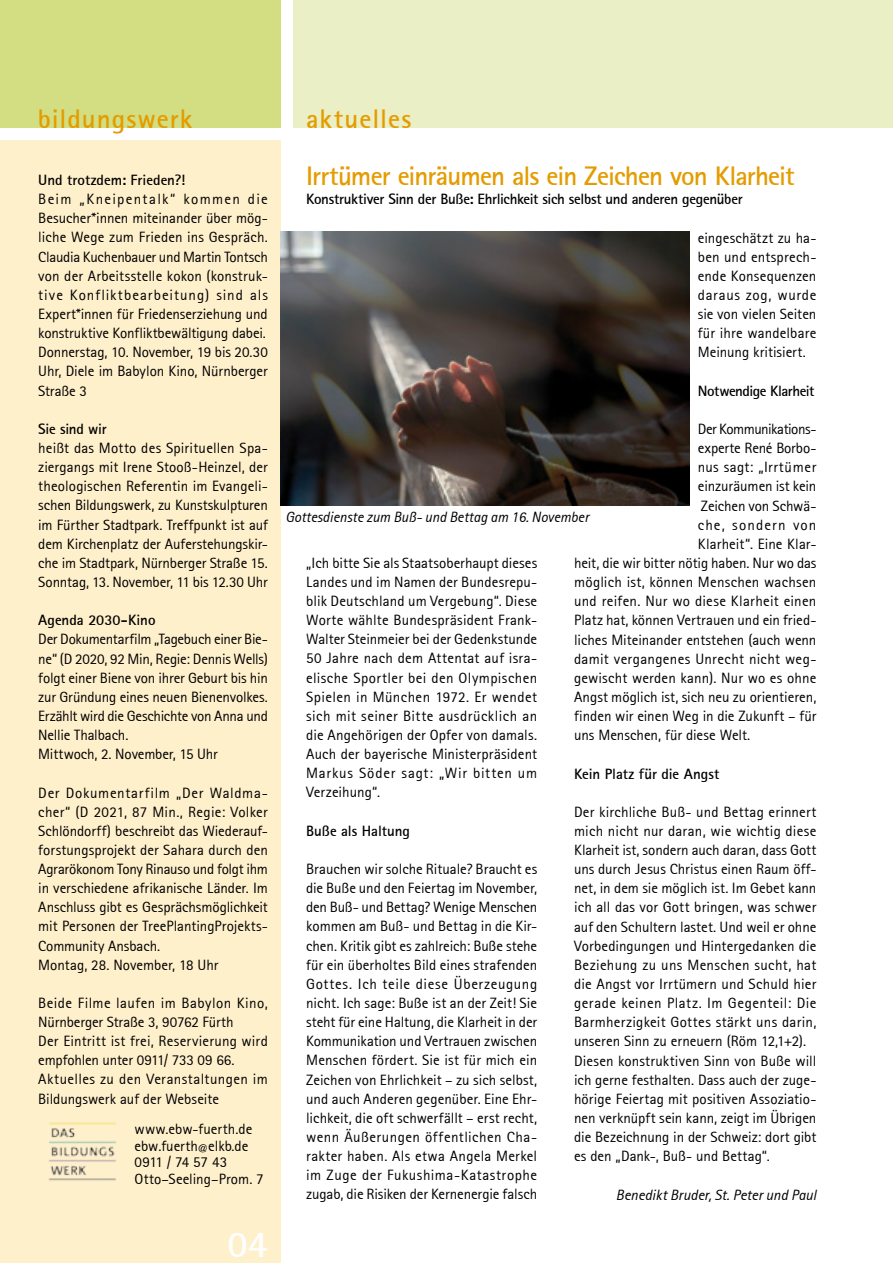
<style>
.page{position:relative;width:893px;height:1263px;background:#fff}
.page>*{position:absolute;margin:0;border:0;box-sizing:border-box;transform-origin:0 0}
.t1{font:37.5px "Rotis Sans Serif Bold 65";color:#fff}
.t2{font:27px "Rotis Sans Serif Bold 65";letter-spacing:-.03em;color:#e49c00}
.t3{font:27px "Rotis Sans Serif Bold 65";letter-spacing:.035em;color:#e49c00}
.t4{font:27px "Rotis Sans Serif Bold 65";letter-spacing:.04em;color:#e49c00}
.t5{font:15px/19.2px "Rotis Sans Serif 55";color:#000}
.t6{font:15px "Rotis Sans Serif Bold 65";letter-spacing:-.015em;color:#000}
.t7{font:15px "Rotis Sans Serif Italic 56";color:#000}
.t8{font:15px "Rotis Sans Serif 55";letter-spacing:.02em;color:#000}
.t9{font:15px "Rotis Sans Serif 55";letter-spacing:-.035em;color:#000}
.t10{font:15px "Rotis Sans Serif 55";letter-spacing:.03em;color:#000}
.t11{font:15px "Rotis Sans Serif 55";letter-spacing:.075em;color:#000}
.s1{font-size:10.5px}
</style>
<div class="page">
<div style="left:293px;top:0;width:600px;height:128px;background:#eaefc5"></div>
<div style="left:0;top:0;width:281px;height:128px;background:#d3de82"></div>
<div style="left:0;top:140px;width:281px;height:1123px;background:#fff0cc"></div>
<img style="left:280px;top:232px;width:409px;height:274px">
<img style="left:48px;top:1122px;width:69px;height:59px">
<h2 class="t3" style="left:38px;top:101px;width:156px">bildungswerk</h2>
<p class="t6" style="left:38px;top:170px;width:148px">Und trotzdem: Frieden?!</p>
<p class="t5" style="left:38px;top:189px;width:231px">Beim „Kneipentalk“ kommen die Besucher*innen miteinander über mög&shy;liche Wege zum Frieden ins Gespräch.<br>Claudia Kuchenbauer und Martin Tontsch von der Arbeitsstelle kokon (konstruk&shy;tive Konfliktbearbeitung) sind als Expert*innen für Friedenserziehung und konstruktive Konfliktbewältigung dabei.<br>Donnerstag, 10. November, 19 bis 20.30<br>Uhr, Diele im Babylon Kino, Nürnberger Straße 3</p>
<p class="t6" style="left:38px;top:419px;width:70px">Sie sind wir</p>
<p class="t5" style="left:38px;top:438px;width:231px;text-align:justify">heißt das Motto des Spirituellen Spa&shy;ziergangs mit Irene Stooß-Heinzel, der theologischen Referentin im Evangeli&shy;schen Bildungswerk, zu Kunstskulpturen im Fürther Stadtpark. Treffpunkt ist auf dem Kirchenplatz der Auferstehungskir&shy;che im Stadtpark, Nürnberger Straße 15.<br>Sonntag, 13. November, 11 bis 12.30 Uhr</p>
<p class="t6" style="left:38px;top:611px;width:119px">Agenda 2030-Kino</p>
<p class="t5" style="left:38px;top:630px;width:231px">Der Dokumentarfilm „Tagebuch einer Bie&shy;ne“ (D 2020, 92 Min, Regie: Dennis Wells) folgt einer Biene von ihrer Geburt bis hin zur Gründung eines neuen Bienenvolkes.<br>Erzählt wird die Geschichte von Anna und Nellie Thalbach.<br>Mittwoch, 2. November, 15 Uhr</p>
<p class="t5" style="left:38px;top:783px;width:231px">Der Dokumentarfilm „Der Waldma&shy;cher“ (D 2021, 87 Min., Regie: Volker Schlöndorff) beschreibt das Wiederauf&shy;forstungsprojekt der Sahara durch den Agrarökonom Tony Rinauso und folgt ihm in verschiedene afrikanische Länder. Im Anschluss gibt es Gesprächsmöglichkeit mit Personen der TreePlantingProjekts-Community Ansbach.<br>Montag, 28. November, 18 Uhr</p>
<p class="t5" style="left:38px;top:993px;width:231px">Beide Filme laufen im Babylon Kino, Nürnberger Straße 3, 90762 Fürth<br>Der Eintritt ist frei, Reservierung wird empfohlen unter 0911/ 733 09 66.</p>
<p class="t5" style="left:38px;top:1069px;width:231px">Aktuelles zu den Veranstaltungen im<br>Bildungswerk auf der Webseite</p>
<p class="t5" style="left:135px;top:1121px;width:131px;line-height:16.5px">www.ebw-fuerth.de ebw.fuerth<span class="s1">@</span>elkb.de<br>0911 / 74 57 43<br>Otto–Seeling–Prom. 7</p>
<h1 class="t1" style="left:227px;top:1220px;width:42px">04</h1>
<h2 class="t4" style="left:306px;top:101px;width:107px">aktuelles</h2>
<h2 class="t2" style="left:306px;top:159px;width:490px">Irrtümer einräumen als ein Zeichen von Klarheit</h2>
<p class="t6" style="left:306px;top:190px;width:438px">Konstruktiver Sinn der Buße: Ehrlichkeit sich selbst und anderen gegenüber</p>
<p class="t5" style="left:698px;top:228px;width:120px;text-align:justify">eingeschätzt zu ha&shy;ben und entsprech&shy;ende Konsequenzen daraus zog, wurde sie von vielen Seiten für ihre wandelbare Meinung kritisiert.</p>
<p class="t6" style="left:698px;top:381px;width:118px">Notwendige Klarheit</p>
<p class="t9" style="left:698px;top:420px;width:120px">Der Kommunikations-</p>
<p class="t5" style="left:698px;top:438px;width:120px">experte René Borbo-</p>
<p class="t10" style="left:698px;top:458px;width:120px">nus sagt: „Irrtümer</p>
<p class="t5" style="left:698px;top:477px;width:120px">einzuräumen ist kein</p>
<p class="t5" style="left:701px;top:496px;width:117px">Zeichen von Schwä-</p>
<p class="t11" style="left:698px;top:516px;width:120px">che, sondern von</p>
<p class="t5" style="left:698px;top:534px;width:120px">Klarheit“. Eine Klar-</p>
<p class="t5" style="left:574px;top:553px;width:244px">heit, die wir bitter nötig haben. Nur wo das</p>
<p class="t5" style="left:574px;top:572px;width:244px">möglich ist, können Menschen wachsen</p>
<p class="t5" style="left:574px;top:591px;width:244px">und reifen. Nur wo diese Klarheit einen</p>
<p class="t5" style="left:574px;top:611px;width:244px">Platz hat, können Vertrauen und ein fried-</p>
<p class="t5" style="left:574px;top:630px;width:244px">liches Miteinander entstehen (auch wenn</p>
<p class="t8" style="left:574px;top:650px;width:244px">damit vergangenes Unrecht nicht weg-</p>
<p class="t5" style="left:574px;top:668px;width:244px">gewischt werden kann). Nur wo es ohne</p>
<p class="t5" style="left:574px;top:687px;width:244px">Angst möglich ist, sich neu zu orientieren,</p>
<p class="t5" style="left:574px;top:706px;width:244px">finden wir einen Weg in die Zukunft – für</p>
<p class="t5" style="left:574px;top:725px;width:178px">uns Menschen, für diese Welt.</p>
<p class="t6" style="left:574px;top:764px;width:147px">Kein Platz für die Angst</p>
<p class="t5" style="left:574px;top:802px;width:244px">Der kirchliche Buß- und Bettag erinnert mich nicht nur daran, wie wichtig diese Klarheit ist, sondern auch daran, dass Gott uns durch Jesus Christus einen Raum öff&shy;net, in dem sie möglich ist. Im Gebet kann ich all das vor Gott bringen, was schwer auf den Schultern lastet. Und weil er ohne Vorbedingungen und Hintergedanken die Beziehung zu uns Menschen sucht, hat die Angst vor Irrtümern und Schuld hier gerade keinen Platz. Im Gegenteil: Die Barmherzigkeit Gottes stärkt uns darin, unseren Sinn zu erneuern (Röm 12,1+2).<br>Diesen konstruktiven Sinn von Buße will ich gerne festhalten. Dass auch der zuge&shy;hörige Feiertag mit positiven Assoziatio&shy;nen verknüpft sein kann, zeigt im Übrigen die Bezeichnung in der Schweiz: dort gibt es den „Dank-, Buß- und Bettag“.</p>
<p class="t7" style="left:616px;top:1186px;width:202px">Benedikt Bruder, St. Peter und Paul</p>
<p class="t7" style="left:285px;top:508px;width:305px">Gottesdienste zum Buß- und Bettag am 16. November</p>
<p class="t5" style="left:306px;top:553px;width:233px;text-align:justify">„Ich bitte Sie als Staatsoberhaupt dieses Landes und im Namen der Bundesrepu&shy;blik Deutschland um Vergebung“. Diese Worte wählte Bundespräsident Frank-Walter Steinmeier bei der Gedenkstunde 50 Jahre nach dem Attentat auf isra&shy;elische Sportler bei den Olympischen Spielen in München 1972. Er wendet sich mit seiner Bitte ausdrücklich an die Angehörigen der Opfer von damals.<br>Auch der bayerische Ministerpräsident Markus Söder sagt: „Wir bitten um Verzeihung“.</p>
<p class="t6" style="left:306px;top:821px;width:105px">Buße als Haltung</p>
<p class="t5" style="left:306px;top:859px;width:233px;text-align:justify">Brauchen wir solche Rituale? Braucht es die Buße und den Feiertag im November, den Buß- und Bettag? Wenige Menschen kommen am Buß- und Bettag in die Kir&shy;chen. Kritik gibt es zahlreich: Buße stehe für ein überholtes Bild eines strafenden Gottes. Ich teile diese Überzeugung nicht. Ich sage: Buße ist an der Zeit! Sie steht für eine Haltung, die Klarheit in der Kommunikation und Vertrauen zwischen Menschen fördert. Sie ist für mich ein Zeichen von Ehrlichkeit – zu sich selbst, und auch Anderen gegenüber. Eine Ehr&shy;lichkeit, die oft schwerfällt – erst recht, wenn Äußerungen öffentlichen Cha&shy;rakter haben. Als etwa Angela Merkel im Zuge der Fukushima-Katastrophe zugab, die Risiken der Kernenergie falsch</p>
</div>
